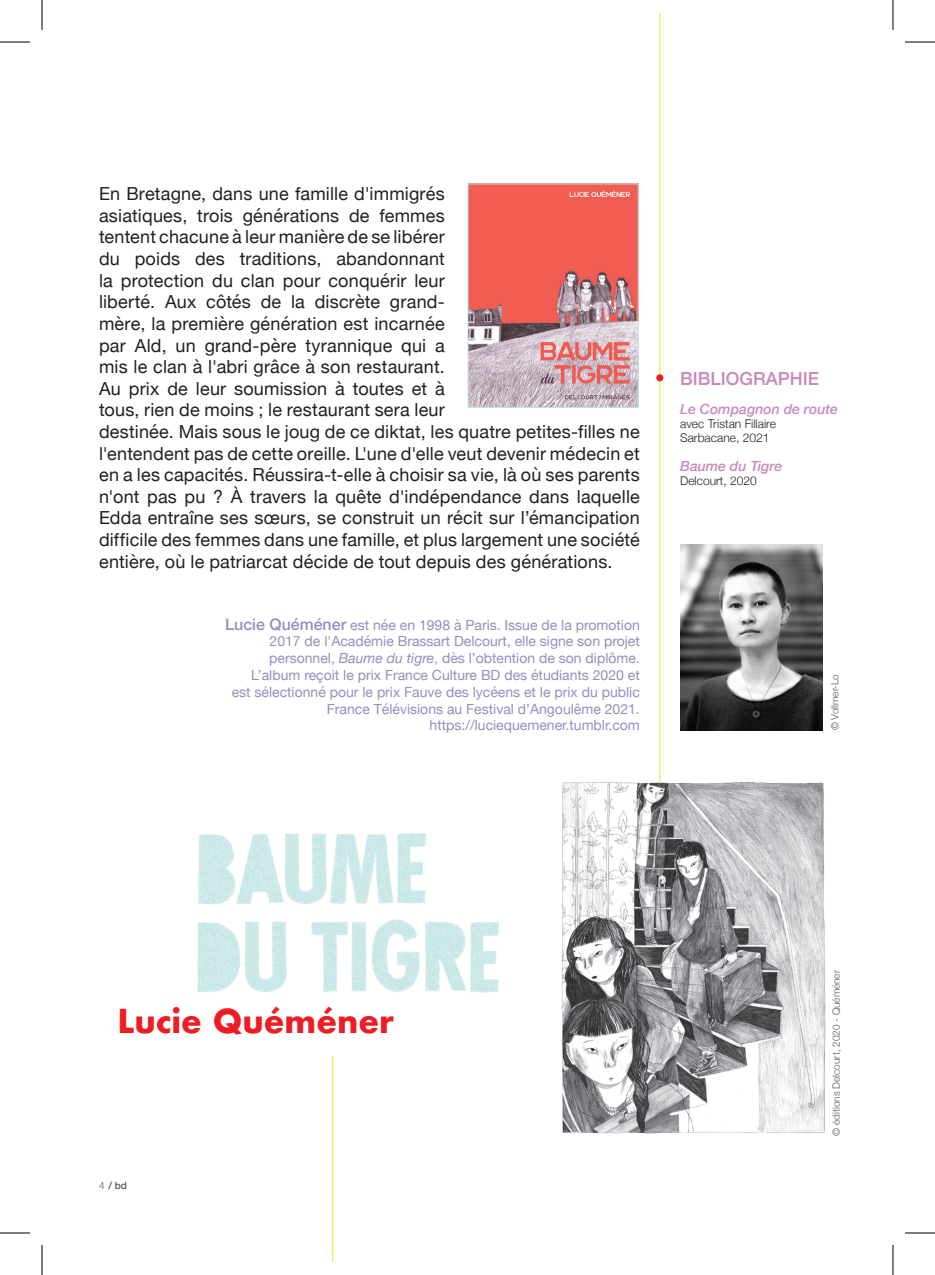
<style>
.page{position:relative;width:935px;height:1275px;background:#fff}
.page>*{position:absolute;margin:0;border:0;box-sizing:border-box;transform-origin:0 0}
.t1{font:700 32px "Futura";color:#ee1d23}
.t2{font:18px/21.6px "Helvetica Neue";letter-spacing:.01em;color:#231f20}
.t3{font:500 18px "Helvetica Neue";color:#ca87ba}
.t4{font:14px/16.8px "Helvetica Neue";color:#998bc2;text-align:right}
.t5{font:italic 500 14px "Helvetica Neue";color:#ca87ba}
.t6{font:300 12px/14.4px "Helvetica Neue";color:#231f20}
.t7{font:300 10px "Helvetica Neue";color:#57585a}
.t8{font:500 10px "Helvetica Neue";color:#57585a}
.s1{font-weight:500;font-size:16px}
.s2{font-style:italic}
.s3{font-weight:300}
</style>
<div class="page">
<hr style="left:659px;top:14px;width:1px;height:837px;background:#e9e72c">
<img style="left:469px;top:185px;width:167px;height:221px">
<div style="left:467px;top:183px;width:171px;height:225px;border:1px solid #c4e6e5"></div>
<img style="left:680px;top:544px;width:142px;height:186px">
<div style="left:656px;top:374px;width:7px;height:7px;background:#ee1d23;border-radius:50%"></div>
<hr style="left:332px;top:1056px;width:1px;height:205px;background:#e9e72c">
<img style="left:561px;top:780px;width:265px;height:354px">
<img style="left:470px;top:922px;width:29px;height:71px">
<img style="left:351px;top:919px;width:69px;height:73px">
<img style="left:425px;top:921px;width:42px;height:71px">
<img style="left:311px;top:921px;width:37px;height:71px">
<img style="left:237px;top:833px;width:45px;height:72px">
<img style="left:198px;top:834px;width:39px;height:71px">
<img style="left:330px;top:833px;width:96px;height:71px">
<img style="left:282px;top:833px;width:45px;height:72px">
<img style="left:197px;top:922px;width:44px;height:70px">
<img style="left:244px;top:921px;width:43px;height:72px">
<hr style="left:0;top:42px;width:30px;height:1px;background:#000">
<hr style="left:904px;top:42px;width:30px;height:1px;background:#000">
<hr style="left:0;top:1232px;width:30px;height:1px;background:#000">
<hr style="left:904px;top:1232px;width:30px;height:1px;background:#000">
<hr style="left:42px;top:0;width:1px;height:30px;background:#000">
<hr style="left:42px;top:1245px;width:1px;height:30px;background:#000">
<hr style="left:892px;top:0;width:1px;height:30px;background:#000">
<hr style="left:892px;top:1245px;width:1px;height:30px;background:#000">
<p class="t2" style="left:99px;top:184px;width:542px">En Bretagne, dans une famille d'immigrés<br>asiatiques, trois générations de femmes<br>tentent chacune à leur manière de se libérer<br>du poids des traditions, abandonnant<br>la protection du clan pour conquérir leur<br>liberté. Aux côtés de la discrète grand-<br>mère, la première génération est incarnée<br>par Ald, un grand-père tyrannique qui a<br>mis le clan à l'abri grâce à son restaurant.<br>Au prix de leur soumission à toutes et à<br>tous, rien de moins ; le restaurant sera leur<br>destinée. Mais sous le joug de ce diktat, les quatre petites-filles ne l'entendent pas de cette oreille. L'une d'elle veut devenir médecin et en a les capacités. Réussira-t-elle à choisir sa vie, là où ses parents n'ont pas pu ? À travers la quête d'indépendance dans laquelle Edda entraîne ses sœurs, se construit un récit sur l’émancipation difficile des femmes dans une famille, et plus largement une société entière, où le patriarcat décide de tout depuis des générations.</p>
<p class="t4" style="left:225px;top:617px;width:416px"><span class="s1">Lucie Quéméner</span> est née en 1998 à Paris. Issue de la promotion 2017 de l'Académie Brassart Delcourt, elle signe son projet personnel, <span class="s2">Baume du tigre</span>, dès l’obtention de son diplôme.<br>L’album reçoit le prix France Culture BD des étudiants 2020 et<br>est sélectionné pour le prix Fauve des lycéens et le prix du public France Télévisions au Festival d’Angoulême 2021. https://luciequemener.tumblr.com</p>
<p class="t3" style="left:680px;top:364px;width:141px">BIBLIOGRAPHIE</p>
<p class="t5" style="left:680px;top:396px;width:159px">Le Compagnon de route</p>
<p class="t6" style="left:680px;top:415px;width:97px">avec Tristan Fillaire<br>Sarbacane, 2021</p>
<p class="t5" style="left:680px;top:453px;width:104px">Baume du Tigre</p>
<p class="t6" style="left:680px;top:472px;width:78px">Delcourt, 2020</p>
<p class="t7" style="left:826px;top:730px;width:58px;rotate:-90deg">© Vollmer-Lo</p>
<h1 class="t1" style="left:117px;top:997px;width:278px">Lucie Quéméner</h1>
<p class="t8" style="left:99px;top:1177px;width:30px"><span class="s3">4</span> / bd</p>
<p class="t7" style="left:828px;top:1135px;width:167px;rotate:-90deg">© éditions Delcourt, 2020 - Quéméner</p>
</div>
